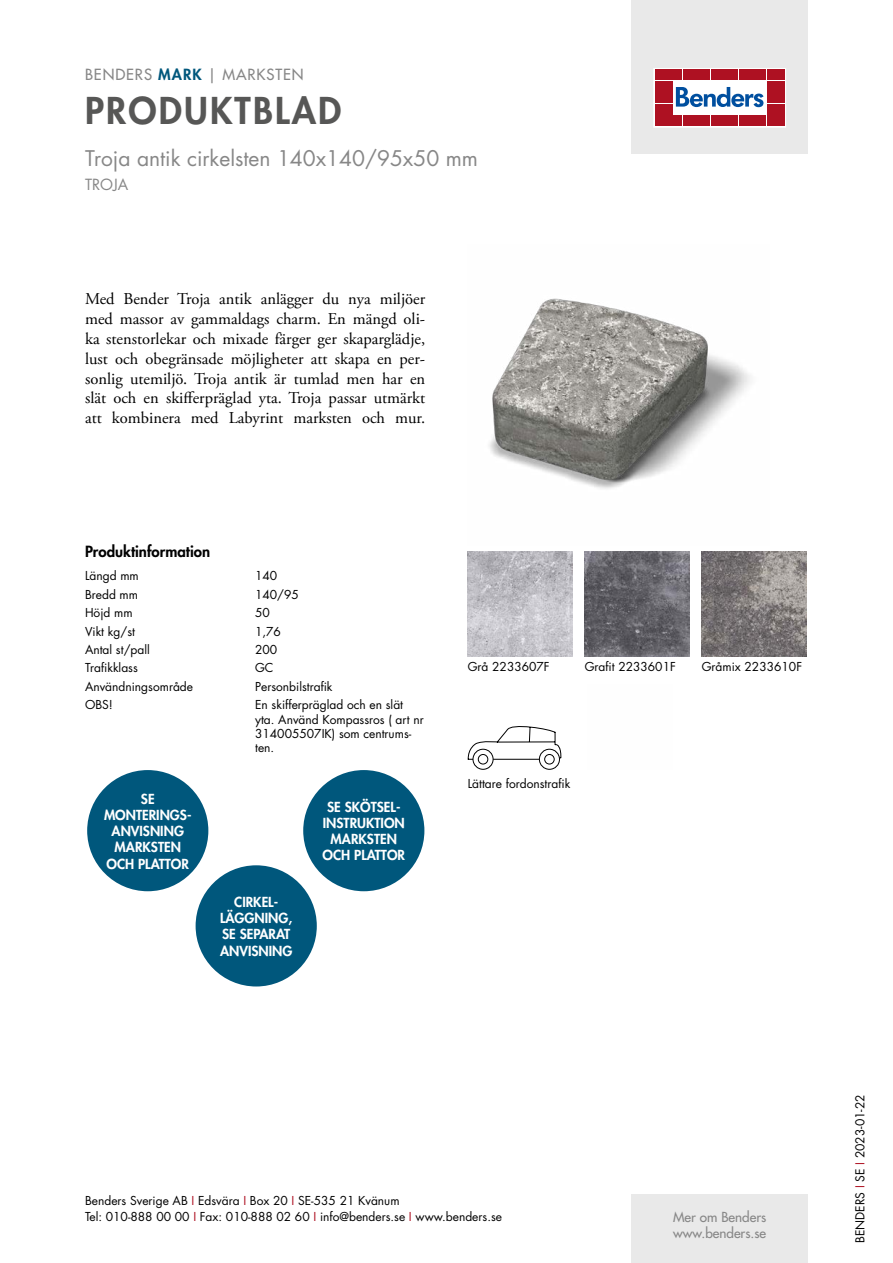
<style>
.page{position:relative;width:893px;height:1263px;background:#fff}
.page>*{position:absolute;margin:0;border:0;box-sizing:border-box;transform-origin:0 0}
.t1{font:800 36px "Futura Std";letter-spacing:.06em;color:#575756}
.t2{font:21px "Futura Std";color:#878787}
.t3{font:16.5px/19.8px "Adobe Garamond Pro";color:#000;text-align:justify}
.t4{font:500 15px "Futura Std";letter-spacing:.06em;color:#878787}
.t5{font:800 15px "Futura Std";color:#000}
.t6{font:15px "Futura Std";color:#878787}
.t7{font:800 13.5px/16.2px "Futura Std";color:#fff;text-align:center}
.t8{font:500 13.5px/16.2px "Futura Std";color:#878787}
.t9{font:12px/14.4px "Futura Std";color:#000}
.s1{font-weight:800;color:#00577c}
.s2{color:#ae1122}
</style>
<div class="page">
<div style="left:631px;top:0;width:177px;height:153px;background:#e9e9e9"></div>
<div style="left:631px;top:1195px;width:177px;height:68px;background:#e9e9e9"></div>
<svg style="left:656px;top:70px;width:128px;height:55px;background:#ebc5ca"></svg>
<div style="left:654px;top:68px;width:132px;height:59px;border:1px solid #fff"></div>
<div style="left:655px;top:70px;width:8px;height:10px;background:#ae1122"></div>
<div style="left:664px;top:70px;width:8px;height:10px;background:#ae1122"></div>
<div style="left:655px;top:81px;width:8px;height:10px;background:#ae1122"></div>
<div style="left:664px;top:81px;width:8px;height:10px;background:#ae1122"></div>
<div style="left:655px;top:93px;width:8px;height:10px;background:#ae1122"></div>
<div style="left:664px;top:93px;width:8px;height:10px;background:#ae1122"></div>
<div style="left:655px;top:104px;width:8px;height:11px;background:#ae1122"></div>
<div style="left:664px;top:104px;width:8px;height:11px;background:#ae1122"></div>
<div style="left:655px;top:116px;width:8px;height:10px;background:#ae1122"></div>
<div style="left:664px;top:116px;width:8px;height:10px;background:#ae1122"></div>
<div style="left:674px;top:70px;width:8px;height:10px;background:#ae1122"></div>
<div style="left:683px;top:70px;width:8px;height:10px;background:#ae1122"></div>
<div style="left:692px;top:70px;width:8px;height:10px;background:#ae1122"></div>
<div style="left:702px;top:70px;width:8px;height:10px;background:#ae1122"></div>
<div style="left:711px;top:70px;width:8px;height:10px;background:#ae1122"></div>
<div style="left:720px;top:70px;width:8px;height:10px;background:#ae1122"></div>
<div style="left:730px;top:70px;width:8px;height:10px;background:#ae1122"></div>
<div style="left:739px;top:70px;width:8px;height:10px;background:#ae1122"></div>
<div style="left:748px;top:70px;width:8px;height:10px;background:#ae1122"></div>
<div style="left:758px;top:70px;width:8px;height:10px;background:#ae1122"></div>
<div style="left:674px;top:116px;width:8px;height:10px;background:#ae1122"></div>
<div style="left:683px;top:116px;width:8px;height:10px;background:#ae1122"></div>
<div style="left:692px;top:116px;width:8px;height:10px;background:#ae1122"></div>
<div style="left:702px;top:116px;width:8px;height:10px;background:#ae1122"></div>
<div style="left:711px;top:116px;width:8px;height:10px;background:#ae1122"></div>
<div style="left:720px;top:116px;width:8px;height:10px;background:#ae1122"></div>
<div style="left:730px;top:116px;width:8px;height:10px;background:#ae1122"></div>
<div style="left:739px;top:116px;width:8px;height:10px;background:#ae1122"></div>
<div style="left:748px;top:116px;width:8px;height:10px;background:#ae1122"></div>
<div style="left:758px;top:116px;width:8px;height:10px;background:#ae1122"></div>
<div style="left:767px;top:70px;width:8px;height:10px;background:#ae1122"></div>
<div style="left:776px;top:70px;width:8px;height:10px;background:#ae1122"></div>
<div style="left:767px;top:81px;width:8px;height:10px;background:#ae1122"></div>
<div style="left:776px;top:81px;width:8px;height:10px;background:#ae1122"></div>
<div style="left:767px;top:93px;width:8px;height:10px;background:#ae1122"></div>
<div style="left:776px;top:93px;width:8px;height:10px;background:#ae1122"></div>
<div style="left:767px;top:104px;width:8px;height:11px;background:#ae1122"></div>
<div style="left:776px;top:104px;width:8px;height:11px;background:#ae1122"></div>
<div style="left:767px;top:116px;width:8px;height:10px;background:#ae1122"></div>
<div style="left:776px;top:116px;width:8px;height:10px;background:#ae1122"></div>
<svg style="left:676px;top:87px;width:87px;height:20px;background:#89add2"></svg>
<div style="left:303px;top:770px;width:121px;height:121px;background:#00577c;border-radius:50%"></div>
<div style="left:87px;top:770px;width:121px;height:121px;background:#00577c;border-radius:50%"></div>
<div style="left:196px;top:865px;width:121px;height:121px;background:#00577c;border-radius:50%"></div>
<img style="left:489px;top:298px;width:261px;height:191px">
<img style="left:468px;top:552px;width:105px;height:105px">
<img style="left:585px;top:552px;width:105px;height:105px">
<img style="left:702px;top:552px;width:105px;height:105px">
<div style="left:473px;top:749px;width:20px;height:21px;border:1px solid #000;border-radius:50%"></div>
<div style="left:539px;top:749px;width:21px;height:21px;border:1px solid #000;border-radius:50%"></div>
<svg style="left:468px;top:726px;width:93px;height:39px"></svg>
<p class="t4" style="left:85px;top:65px;width:220px">BENDERS <span class="s1">MARK</span> | MARKSTEN</p>
<h1 class="t1" style="left:85px;top:87px;width:258px">PRODUKTBLAD</h1>
<h2 class="t2" style="left:85px;top:144px;width:394px">Troja antik cirkelsten 140x140/95x50 mm</h2>
<p class="t6" style="left:85px;top:175px;width:45px">TROJA</p>
<p class="t3" style="left:85px;top:290px;width:342px">Med Bender Troja antik anlägger du nya miljöer med massor av gammaldags charm. En mängd oli&shy;ka stenstorlekar och mixade färger ger skaparglädje, lust och obegränsade möjligheter att skapa en per&shy;sonlig utemiljö. Troja antik är tumlad men har en slät och en skifferpräglad yta. Troja passar utmärkt att kombinera med Labyrint marksten och mur.</p>
<p class="t5" style="left:85px;top:542px;width:127px">Produktinformation</p>
<p class="t9" style="left:85px;top:569px;width:55px">Längd mm</p>
<p class="t9" style="left:255px;top:569px;width:24px">140</p>
<p class="t9" style="left:85px;top:587px;width:55px">Bredd mm</p>
<p class="t9" style="left:255px;top:587px;width:45px">140/95</p>
<p class="t9" style="left:85px;top:606px;width:49px">Höjd mm</p>
<p class="t9" style="left:255px;top:606px;width:16px">50</p>
<p class="t9" style="left:85px;top:624px;width:51px">Vikt kg/st</p>
<p class="t9" style="left:255px;top:624px;width:27px">1,76</p>
<p class="t9" style="left:85px;top:642px;width:66px">Antal st/pall</p>
<p class="t9" style="left:255px;top:642px;width:24px">200</p>
<p class="t9" style="left:85px;top:661px;width:54px">Trafikklass</p>
<p class="t9" style="left:255px;top:661px;width:20px">GC</p>
<p class="t9" style="left:85px;top:679px;width:110px">Användningsområde</p>
<p class="t9" style="left:255px;top:679px;width:79px">Personbilstrafik</p>
<p class="t9" style="left:85px;top:698px;width:29px">OBS!</p>
<p class="t9" style="left:255px;top:698px;width:170px">En skifferpräglad och en slät yta. Använd Kompassros ( art nr<br>314005507IK) som centrums&shy;ten.</p>
<p class="t7" style="left:104px;top:791px;width:89px">SE<br>MONTERINGS-<br>ANVISNING<br>MARKSTEN<br>OCH PLATTOR</p>
<p class="t7" style="left:220px;top:894px;width:74px">CIRKEL-<br>LÄGGNING,<br>SE SEPARAT<br>ANVISNING</p>
<p class="t7" style="left:323px;top:799px;width:84px">SE SKÖTSEL-<br>INSTRUKTION<br>MARKSTEN<br>OCH PLATTOR</p>
<p class="t9" style="left:468px;top:660px;width:83px">Grå 2233607F</p>
<p class="t9" style="left:585px;top:660px;width:93px">Grafit 2233601F</p>
<p class="t9" style="left:702px;top:660px;width:102px">Gråmix 2233610F</p>
<p class="t9" style="left:468px;top:777px;width:104px">Lättare fordonstrafik</p>
<p class="t9" style="left:85px;top:1192px;width:418px;line-height:16.5px">Benders Sverige AB <span class="s2">I</span> Edsvära <span class="s2">I</span> Box 20 <span class="s2">I</span> SE-535 21 Kvänum<br>Tel: 010-888 00 00 <span class="s2">I</span> Fax: 010-888 02 60 <span class="s2">I</span> info@benders.se <span class="s2">I</span> www.benders.se</p>
<p class="t8" style="left:673px;top:1209px;width:95px">Mer om Benders www.benders.se</p>
<p class="t9" style="left:853px;top:1243px;width:150px;rotate:-90deg">BENDERS <span class="s2">I</span> SE <span class="s2">I</span> 2023-01-22</p>
</div>
